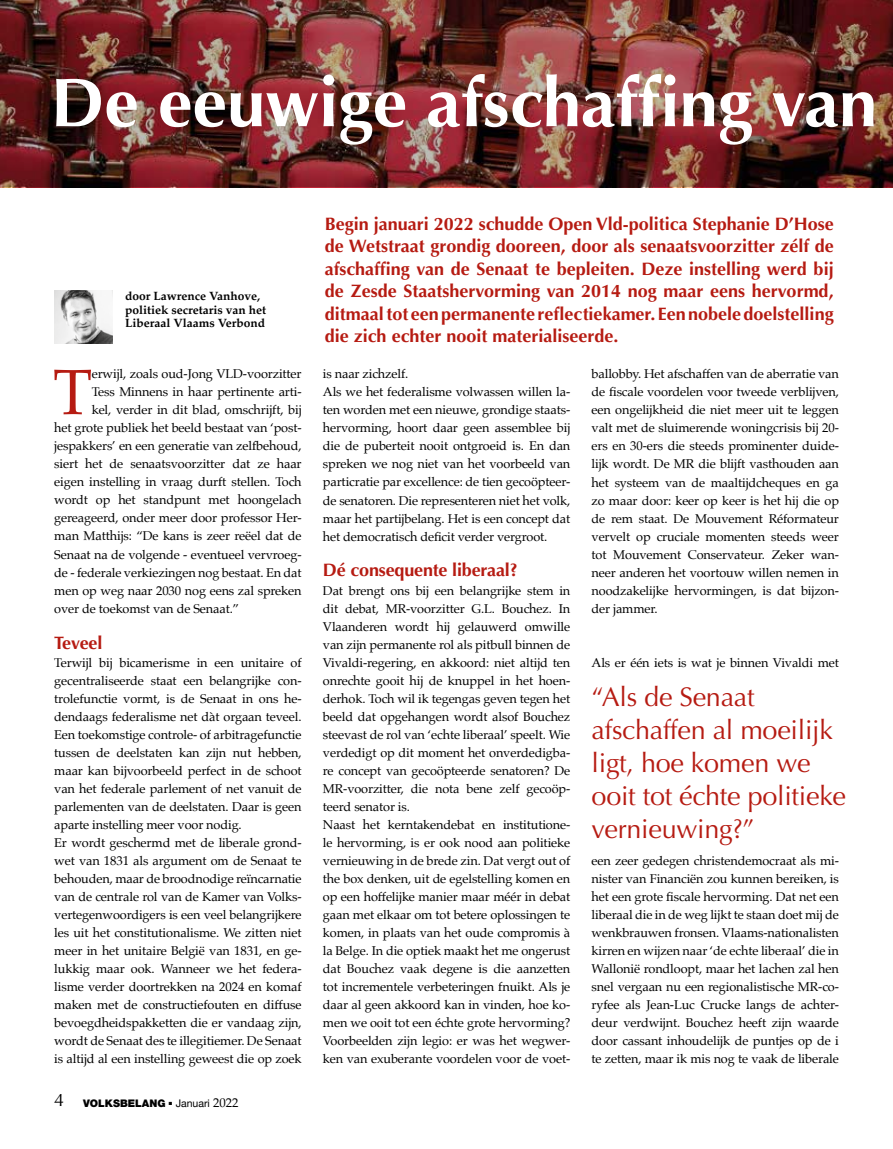
<style>
.page{position:relative;width:893px;height:1149px;background:#fff}
.page>*{position:absolute;margin:0;border:0;box-sizing:border-box;transform-origin:0 0}
.t1{font:700 69px "Optima";color:#fff}
.t2{font:64.35px "Palatino";color:#b61b12}
.t3{font:27px/33px "Optima";letter-spacing:-.01em;color:#b61b12}
.t4{font:700 18px/22.5px "Optima";color:#b61b12;text-align:justify}
.t5{font:12.75px/18px "Palatino";letter-spacing:-.01em;color:#000}
.t6{font:700 12px/13.5px "Palatino";color:#000}
.t7{font:900 10.5px "Helvetica Neue LT Pro";color:#000}
.s1{font-family:"Optima";font-weight:400;font-size:18px}
.s2{font-family:"Helvetica Neue";font-weight:400}
.s3{font-family:"Palatino";font-weight:400;font-size:12.75px}
</style>
<div class="page">
<img style="left:0;top:0;width:893px;height:187px">
<img style="left:55px;top:290px;width:57px;height:53px">
<h1 class="t1" style="left:51px;top:63px;width:828px">De eeuwige afschaffing van</h1>
<p class="t6" style="left:125px;top:289px;width:142px">door Lawrence Vanhove, politiek secretaris van het<br>Liberaal Vlaams Verbond</p>
<h2 class="t2" style="left:53px;top:339px;width:41px">T</h2>
<p class="t5" style="left:92px;top:365px;width:211px">erwijl, zoals oud-Jong VLD-voorzitter</p>
<p class="t5" style="left:92px;top:383px;width:211px">Tess Minnens in haar pertinente arti-</p>
<p class="t5" style="left:92px;top:401px;width:211px">kel, verder in dit blad, omschrijft, bij</p>
<p class="t5" style="left:54px;top:419px;width:249px">het grote publiek het beeld bestaat van ‘post-</p>
<p class="t5" style="left:54px;top:437px;width:249px">jespakkers’ en een generatie van zelfbehoud,</p>
<p class="t5" style="left:54px;top:455px;width:249px">siert het de senaatsvoorzitter dat ze haar</p>
<p class="t5" style="left:54px;top:473px;width:249px">eigen instelling in vraag durft stellen. Toch</p>
<p class="t5" style="left:54px;top:491px;width:249px">wordt op het standpunt met hoongelach</p>
<p class="t5" style="left:54px;top:509px;width:249px">gereageerd, onder meer door professor Her-</p>
<p class="t5" style="left:54px;top:527px;width:249px">man Matthijs: “De kans is zeer reëel dat de</p>
<p class="t5" style="left:54px;top:545px;width:249px">Senaat na de volgende - eventueel vervroeg-</p>
<p class="t5" style="left:54px;top:563px;width:249px">de - federale verkiezingen nog bestaat. En dat</p>
<p class="t5" style="left:54px;top:581px;width:249px">men op weg naar 2030 nog eens zal spreken</p>
<p class="t5" style="left:54px;top:599px;width:186px">over de toekomst van de Senaat.”</p>
<h3 class="t4" style="left:54px;top:631px;width:50px">Teveel</h3>
<p class="t5" style="left:54px;top:653px;width:249px">Terwijl bij bicamerisme in een unitaire of gecentraliseerde staat een belangrijke con&shy;trolefunctie vormt, is de Senaat in ons he&shy;dendaags federalisme net dàt orgaan teveel.<br>Een toekomstige controle- of arbitragefunctie tussen de deelstaten kan zijn nut hebben, maar kan bijvoorbeeld perfect in de schoot van het federale parlement of net vanuit de parlementen van de deelstaten. Daar is geen aparte instelling meer voor nodig.<br>Er wordt geschermd met de liberale grond&shy;wet van 1831 als argument om de Senaat te behouden, maar de broodnodige reïncarnatie van de centrale rol van de Kamer van Volks&shy;vertegenwoordigers is een veel belangrijkere les uit het constitutionalisme. We zitten niet meer in het unitaire België van 1831, en ge&shy;lukkig maar ook. Wanneer we het federa&shy;lisme verder doortrekken na 2024 en komaf maken met de constructiefouten en diffuse bevoegdheidspakketten die er vandaag zijn, wordt de Senaat des te illegitiemer. De Senaat is altijd al een instelling geweest die op zoek</p>
<p class="t7" style="left:54px;top:1096px;width:186px"><span class="s1">4</span> VOLKSBELANG ■ <span class="s2">Januari</span> <span class="s3">2022</span></p>
<p class="t4" style="left:325px;top:212px;width:510px">Begin januari 2022 schudde Open Vld-politica Stephanie D’Hose de Wetstraat grondig dooreen, door als senaatsvoorzitter zélf de afschaffing van de Senaat te bepleiten. Deze instelling werd bij de Zesde Staatshervorming van 2014 nog maar eens hervormd, ditmaal tot een permanente reflectiekamer. Een nobele doelstelling die zich echter nooit materialiseerde.</p>
<p class="t5" style="left:323px;top:365px;width:249px">is naar zichzelf.<br>Als we het federalisme volwassen willen la&shy;ten worden met een nieuwe, grondige staats&shy;hervorming, hoort daar geen assemblee bij die de puberteit nooit ontgroeid is. En dan spreken we nog niet van het voorbeeld van particratie par excellence: de tien gecoöpteer&shy;de senatoren. Die representeren niet het volk, maar het partijbelang. Het is een concept dat het democratisch deficit verder vergroot.</p>
<h3 class="t4" style="left:323px;top:559px;width:196px">Dé consequente liberaal?</h3>
<p class="t5" style="left:323px;top:581px;width:249px">Dat brengt ons bij een belangrijke stem in dit debat, MR-voorzitter G.L. Bouchez. In Vlaanderen wordt hij gelauwerd omwille van zijn permanente rol als pitbull binnen de Vivaldi-regering, en akkoord: niet altijd ten onrechte gooit hij de knuppel in het hoen&shy;derhok. Toch wil ik tegengas geven tegen het beeld dat opgehangen wordt alsof Bouchez steevast de rol van ‘echte liberaal’ speelt. Wie verdedigt op dit moment het onverdedigba&shy;re concept van gecoöpteerde senatoren? De MR-voorzitter, die nota bene zelf gecoöp&shy;teerd senator is.<br>Naast het kerntakendebat en institutione&shy;le hervorming, is er ook nood aan politieke vernieuwing in de brede zin. Dat vergt out of the box denken, uit de egelstelling komen en op een hoffelijke manier maar méér in debat gaan met elkaar om tot betere oplossingen te komen, in plaats van het oude compromis à la Belge. In die optiek maakt het me ongerust dat Bouchez vaak degene is die aanzetten tot incrementele verbeteringen fnuikt. Als je daar al geen akkoord kan in vinden, hoe ko&shy;men we ooit tot een échte grote hervorming?<br>Voorbeelden zijn legio: er was het wegwer&shy;ken van exuberante voordelen voor de voet-</p>
<p class="t5" style="left:592px;top:365px;width:249px;text-align:justify">ballobby. Het afschaffen van de aberratie van de fiscale voordelen voor tweede verblijven, een ongelijkheid die niet meer uit te leggen valt met de sluimerende woningcrisis bij 20- ers en 30-ers die steeds prominenter duide&shy;lijk wordt. De MR die blijft vasthouden aan het systeem van de maaltijdcheques en ga zo maar door: keer op keer is het hij die op de rem staat. De Mouvement Réformateur vervelt op cruciale momenten steeds weer tot Mouvement Conservateur. Zeker wan&shy;neer anderen het voortouw willen nemen in noodzakelijke hervormingen, is dat bijzon&shy;der jammer.</p>
<p class="t5" style="left:592px;top:653px;width:249px">Als er één iets is wat je binnen Vivaldi met</p>
<h3 class="t3" style="left:592px;top:680px;width:256px">“Als de Senaat afschaffen al moeilijk ligt, hoe komen we ooit tot échte politieke vernieuwing?”</h3>
<p class="t5" style="left:592px;top:851px;width:249px;text-align:justify">een zeer gedegen christendemocraat als mi&shy;nister van Financiën zou kunnen bereiken, is het een grote fiscale hervorming. Dat net een liberaal die in de weg lijkt te staan doet mij de wenkbrauwen fronsen. Vlaams-nationalisten kirren en wijzen naar ‘de echte liberaal’ die in Wallonië rondloopt, maar het lachen zal hen snel vergaan nu een regionalistische MR-co&shy;ryfee als Jean-Luc Crucke langs de achter&shy;deur verdwijnt. Bouchez heeft zijn waarde door cassant inhoudelijk de puntjes op de i te zetten, maar ik mis nog te vaak de liberale</p>
</div>
